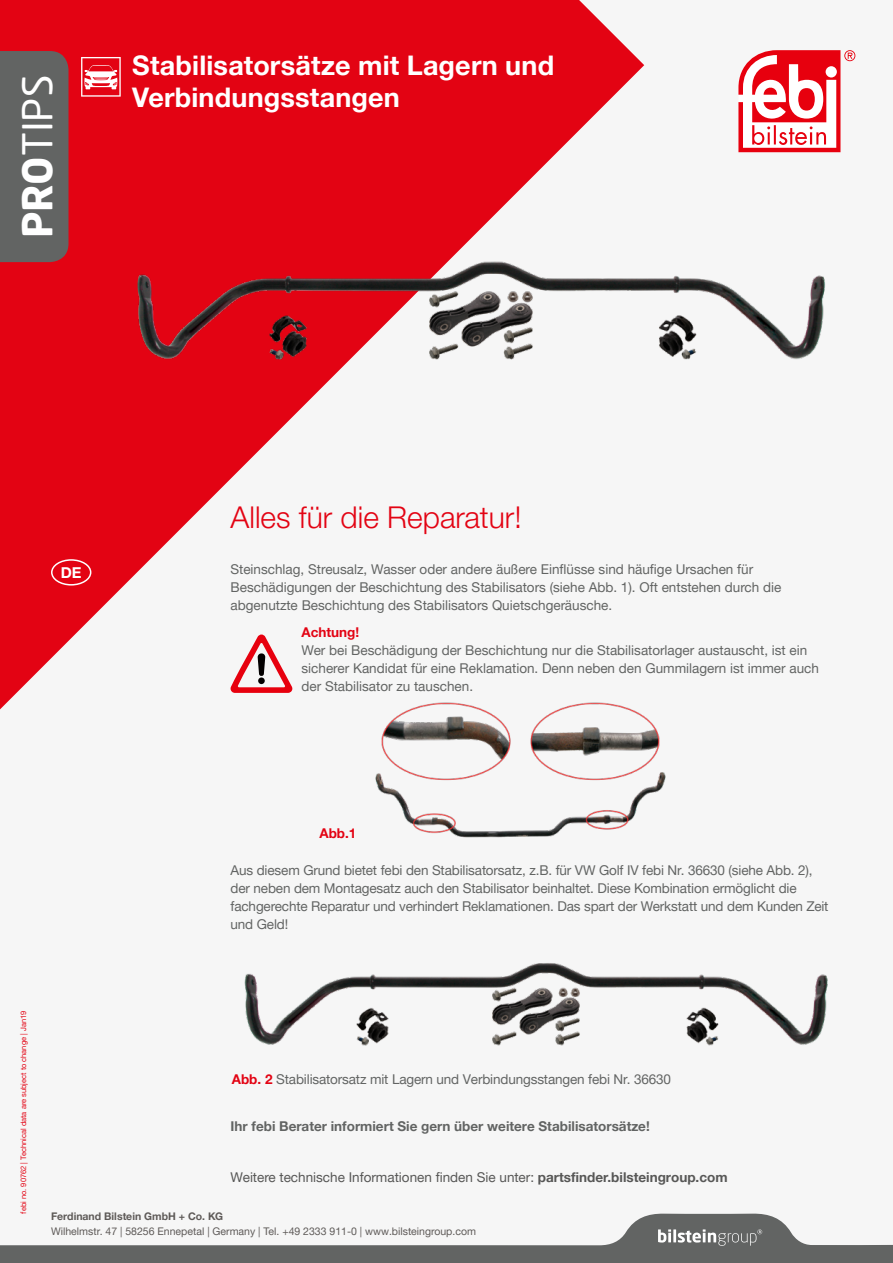
<style>
.page{position:relative;width:893px;height:1263px;background:#f6f6f6}
.page>*{position:absolute;margin:0;border:0;box-sizing:border-box;transform-origin:0 0}
.t1{font:40.65px "Neo Sans Pro";color:#fff}
.t2{font:30px "Helvetica Neue World 45 Lt";color:#e30313}
.t3{font:700 27px/32.4px "Helvetica Neue World 75";letter-spacing:.005em;color:#fff}
.t4{font:700 15px "Helvetica Neue World 75";color:#fff}
.t5{font:13.5px/18px "Helvetica Neue World 55 Roman";color:#626463}
.t6{font:13.5px "Helvetica Neue World 55 Roman";color:#575756}
.t7{font:700 13.5px "Helvetica Neue World 75";color:#626463}
.t8{font:700 13.5px "Helvetica Neue World 75";color:#e30313}
.t9{font:10.5px "Helvetica Neue World 55 Roman";color:#5e5a58}
.t10{font:700 10.5px "Helvetica Neue World 75";color:#5e5a58}
.t11{font:7.5px "Helvetica Neue World 55 Roman";color:#e30313}
.s1{font-weight:700}
.s2{font-family:"Helvetica Neue World 75";font-weight:700;color:#e30313}
.s3{font-family:"Helvetica Neue World 75";font-weight:700}
</style>
<div class="page">
<svg style="left:0;top:0;width:644px;height:710px;fill:#e30313"></svg>
<div style="left:0;top:51px;width:69px;height:211px;background:#626463"></div>
<svg style="left:738px;top:50px;width:117px;height:102px"></svg>
<svg style="left:0;top:1213px;width:893px;height:50px"></svg>
<svg style="left:231px;top:634px;width:61px;height:59px"></svg>
<img style="left:121px;top:251px;width:704px;height:118px">
<img style="left:244px;top:963px;width:584px;height:83px">
<div style="left:51px;top:559px;width:40px;height:26px;border:2px solid #fff;border-radius:50%"></div>
<svg style="left:81px;top:57px;width:40px;height:40px"></svg>
<img style="left:368px;top:684px;width:298px;height:154px">
<h1 class="t1" style="left:13px;top:238px;width:165px;rotate:-90deg"><span class="s1">PRO</span>TIPS</h1>
<h3 class="t3" style="left:132px;top:49px;width:423px">Stabilisatorsätze mit Lagern und<br>Verbindungsstangen</h3>
<p class="t4" style="left:61px;top:564px;width:22px">DE</p>
<h2 class="t2" style="left:231px;top:500px;width:293px">Alles für die Reparatur!</h2>
<p class="t5" style="left:231px;top:560px;width:552px">Steinschlag, Streusalz, Wasser oder andere äußere Einflüsse sind häufige Ursachen für<br>Beschädigungen der Beschichtung des Stabilisators (siehe Abb. 1). Oft entstehen durch die abgenutzte Beschichtung des Stabilisators Quietschgeräusche.</p>
<p class="t8" style="left:302px;top:624px;width:59px">Achtung!</p>
<p class="t5" style="left:302px;top:641px;width:519px">Wer bei Beschädigung der Beschichtung nur die Stabilisatorlager austauscht, ist ein sicherer Kandidat für eine Reklamation. Denn neben den Gummilagern ist immer auch der Stabilisator zu tauschen.</p>
<p class="t8" style="left:319px;top:826px;width:39px">Abb.1</p>
<p class="t5" style="left:231px;top:862px;width:599px">Aus diesem Grund bietet febi den Stabilisatorsatz, z.B. für VW Golf IV febi Nr. 36630 (siehe Abb. 2), der neben dem Montagesatz auch den Stabilisator beinhaltet. Diese Kombination ermöglicht die fachgerechte Reparatur und verhindert Reklamationen. Das spart der Werkstatt und dem Kunden Zeit und Geld!</p>
<p class="t11" style="left:19px;top:1213px;width:204px;rotate:-90deg">febi no. 90762 | Technical data are subject to change | Jan19</p>
<p class="t5" style="left:232px;top:1071px;width:441px"><span class="s2">Abb. 2</span> Stabilisatorsatz mit Lagern und Verbindungsstangen febi Nr. 36630</p>
<p class="t7" style="left:231px;top:1118px;width:421px">Ihr febi Berater informiert Sie gern über weitere Stabilisatorsätze!</p>
<p class="t6" style="left:231px;top:1169px;width:498px">Weitere technische Informationen finden Sie unter: <span class="s3">partsfinder.bilsteingroup.com</span></p>
<p class="t10" style="left:51px;top:1210px;width:174px">Ferdinand Bilstein GmbH + Co. KG</p>
<p class="t9" style="left:51px;top:1225px;width:426px">Wilhelmstr. 47 | 58256 Ennepetal | Germany | Tel. +49 2333 911-0 | www.bilsteingroup.com</p>
</div>
